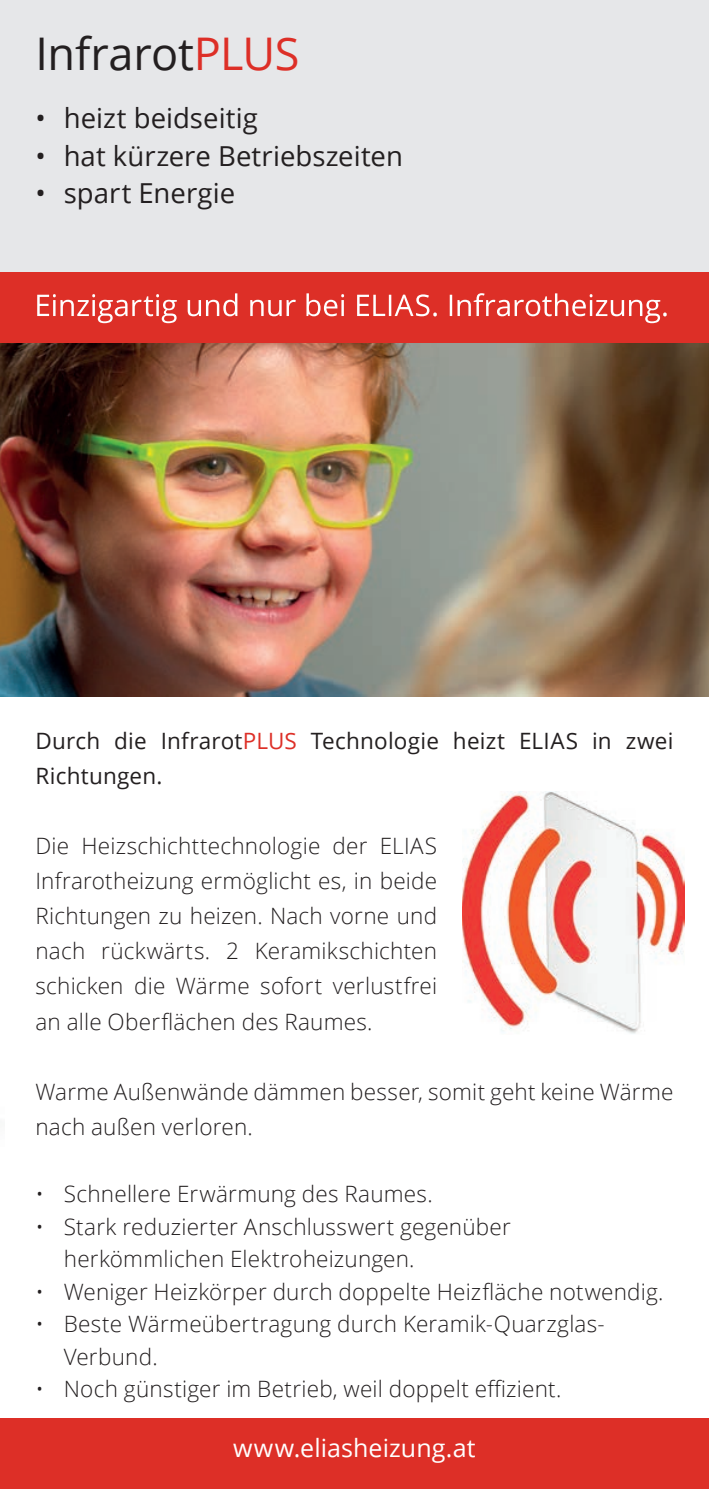
<style>
.page{position:relative;width:709px;height:1489px;background:#fff}
.page>*{position:absolute;margin:0;border:0;box-sizing:border-box;transform-origin:0 0}
.t1{font:45px "Open Sans";letter-spacing:-.01em;color:#231f20}
.t2{font:27.5px "Open Sans";color:#231f20}
.t3{font:25px "Open Sans";letter-spacing:.005em;color:#fff}
.t4{font:300 22.5px/35px "Open Sans";letter-spacing:.01em;color:#231f20}
.t5{font:22.5px/35px "Open Sans";letter-spacing:.01em;color:#231f20}
.s1{color:#dd2f27}
</style>
<div class="page">
<div style="left:0;top:1417px;width:709px;height:71px;background:#dd2f27"></div>
<div style="left:0;top:0;width:709px;height:634px;background:#e6e7e9"></div>
<img style="left:0;top:342px;width:708px;height:354px">
<img style="left:708px;top:342px;width:1px;height:354px">
<img style="left:462px;top:791px;width:222px;height:243px">
<div style="left:0;top:272px;width:709px;height:70px;background:#dd2f27"></div>
<svg style="left:37px;top:293px;width:629px;height:30px"></svg>
<h1 class="t1" style="left:35px;top:22px;width:265px">Infrarot<span class="s1">PLUS</span></h1>
<p class="t2" style="left:35px;top:99px;width:224px">• heizt beidseitig</p>
<p class="t2" style="left:35px;top:136px;width:369px">• hat kürzere Betriebszeiten</p>
<p class="t2" style="left:35px;top:174px;width:201px">• spart Energie</p>
<p class="t5" style="left:35px;top:723px;width:639px">Durch die Infrarot<span class="s1">PLUS</span> Technologie heizt ELIAS in zwei<br>Richtungen.</p>
<p class="t4" style="left:35px;top:828px;width:403px;text-align:justify">Die Heizschichttechnologie der ELIAS Infrarotheizung ermöglicht es, in beide Richtungen zu heizen. Nach vorne und nach rückwärts. 2 Keramikschichten schicken die Wärme sofort verlustfrei an alle Oberflächen des Raumes.</p>
<p class="t4" style="left:35px;top:1073px;width:639px">Warme Außenwände dämmen besser, somit geht keine Wärme nach außen verloren.</p>
<p class="t4" style="left:35px;top:1175px;width:399px">• Schnellere Erwärmung des Raumes.</p>
<p class="t4" style="left:64px;top:1209px;width:448px;line-height:32.5px;text-indent:-28px">• Stark reduzierter Anschlusswert gegenüber herkömmlichen Elektroheizungen.</p>
<p class="t4" style="left:35px;top:1273px;width:629px">• Weniger Heizkörper durch doppelte Heizfläche notwendig.</p>
<p class="t4" style="left:64px;top:1306px;width:542px;line-height:32.5px;text-indent:-28px">• Beste Wärmeübertragung durch Keramik-Quarzglas-<br>Verbund.</p>
<p class="t4" style="left:35px;top:1370px;width:527px">• Noch günstiger im Betrieb, weil doppelt effizient.</p>
<p class="t3" style="left:233px;top:1429px;width:244px">www.eliasheizung.at</p>
</div>
